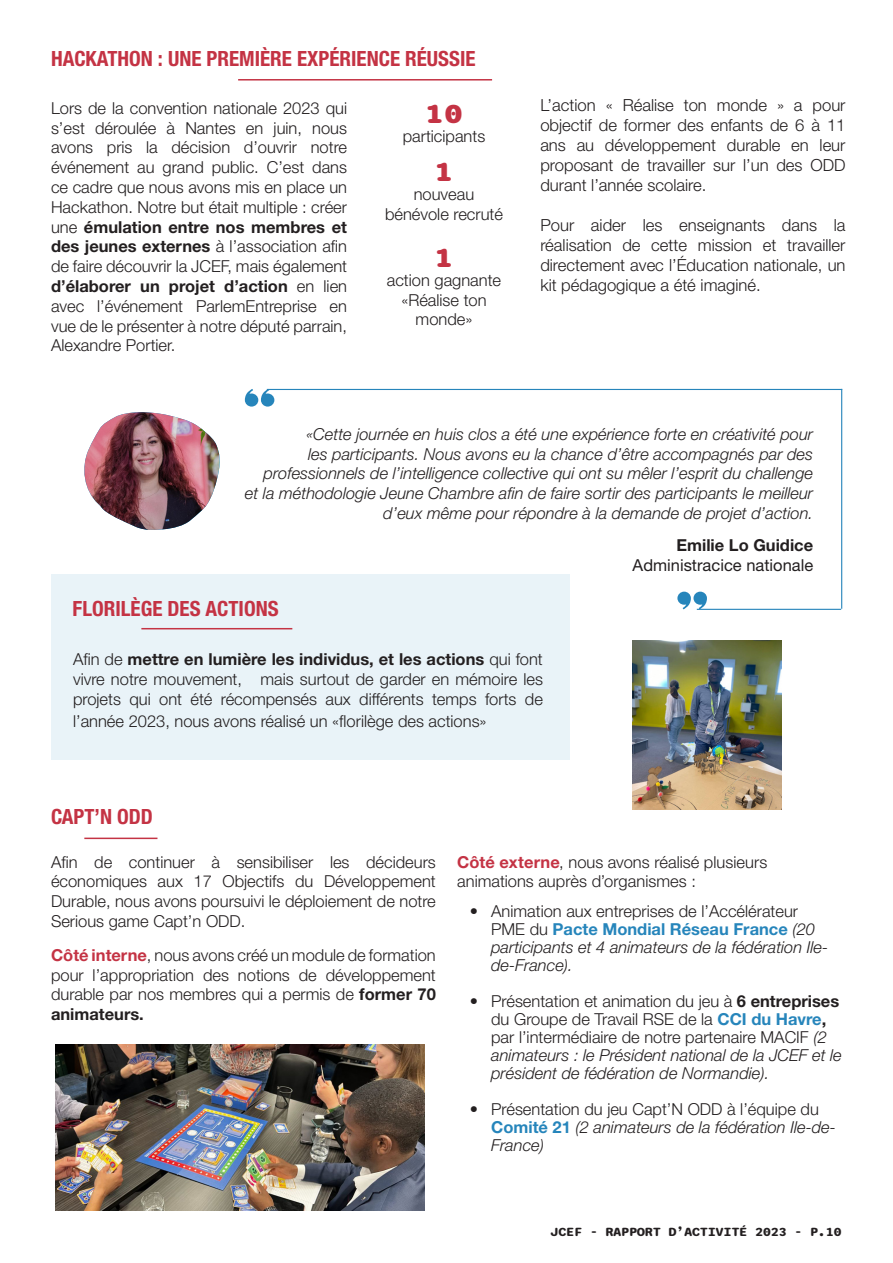
<style>
.page{position:relative;width:893px;height:1263px;background:#fff}
.page>*{position:absolute;margin:0;border:0;box-sizing:border-box;transform-origin:0 0}
.t1{font:800 30px "Sono";color:#c43344}
.t2{font:700 condensed 21px "Helvetica Neue LT Std";color:#c43344}
.t3{font:300 16.65px/20px "Helvetica Neue LT Std";color:#231f20;text-align:justify}
.t4{font:300 16.5px/19.8px "Helvetica Neue LT Std";color:#231f20;text-align:justify}
.t5{font:italic 300 16.5px/18px "Helvetica Neue LT Std";color:#231f20}
.t6{font:16.5px "Helvetica Neue LT Std";color:#231f20}
.t7{font:700 16.5px "Helvetica Neue LT Std";color:#231f20}
.t8{font:700 13.5px "Sono";letter-spacing:-.035em;color:#231f20}
.s1{font-weight:700}
.s2{font-weight:700;color:#c43344}
.s3{font-style:normal}
.s4{font-weight:700;font-style:normal;color:#2685bb}
.s5{font-weight:700;color:#2685bb}
.s6{font-style:italic}
</style>
<div class="page">
<div style="left:51px;top:574px;width:519px;height:186px;background:#e9f3f8"></div>
<hr style="left:238px;top:79px;width:254px;height:2px;background:#c43344">
<hr style="left:267px;top:389px;width:575px;height:1px;background:#2685bb">
<hr style="left:697px;top:609px;width:144px;height:1px;background:#2685bb">
<svg style="left:245px;top:389px;width:29px;height:18px"></svg>
<svg style="left:677px;top:592px;width:30px;height:17px"></svg>
<hr style="left:841px;top:389px;width:1px;height:220px;background:#2685bb">
<hr style="left:84px;top:837px;width:73px;height:2px;background:#c43344">
<img style="left:633px;top:641px;width:148px;height:168px">
<hr style="left:141px;top:628px;width:151px;height:1px;background:#c43344">
<img style="left:56px;top:1044px;width:369px;height:166px">
<img style="left:84px;top:412px;width:136px;height:118px">
<p class="t2" style="left:51px;top:46px;width:426px">HACKATHON : UNE PREMIÈRE EXPÉRIENCE RÉUSSIE</p>
<p class="t4" style="left:51px;top:98px;width:298px">Lors de la convention nationale 2023 qui s’est déroulée à Nantes en juin, nous avons pris la décision d’ouvrir notre événement au grand public. C’est dans ce cadre que nous avons mis en place un Hackathon. Notre but était multiple : créer une <span class="s1">émulation entre nos membres et des jeunes externes</span> à l’association afin de faire découvrir la JCEF, mais également <span class="s1">d’élaborer un projet d’action</span> en lien avec l’événement ParlemEntreprise en vue de le présenter à notre député parrain, Alexandre Portier.</p>
<p class="t1" style="left:425px;top:91px;width:39px">10</p>
<p class="t4" style="left:403px;top:126px;width:84px">participants</p>
<p class="t1" style="left:435px;top:149px;width:20px">1</p>
<p class="t4" style="left:385px;top:184px;width:120px;text-align:center">nouveau bénévole recruté</p>
<p class="t1" style="left:435px;top:235px;width:20px">1</p>
<p class="t4" style="left:387px;top:270px;width:116px;text-align:center">action gagnante «Réalise ton monde»</p>
<p class="t3" style="left:540px;top:95px;width:307px">L’action « Réalise ton monde » a pour objectif de former des enfants de 6 à 11 ans au développement durable en leur proposant de travailler sur l’un des ODD durant l’année scolaire.</p>
<p class="t3" style="left:540px;top:215px;width:307px">Pour aider les enseignants dans la réalisation de cette mission et travailler directement avec l’Éducation nationale, un kit pédagogique a été imaginé.</p>
<p class="t5" style="left:245px;top:424px;width:570px;line-height:19.8px;text-align:right">«Cette journée en huis clos a été une expérience forte en créativité pour<br>les participants. Nous avons eu la chance d’être accompagnés par des professionnels de l’intelligence collective qui ont su mêler l’esprit du challenge<br>et la méthodologie Jeune Chambre afin de faire sortir des participants le meilleur d’eux même pour répondre à la demande de projet d’action.</p>
<p class="t7" style="left:676px;top:535px;width:138px">Emilie Lo Guidice</p>
<p class="t6" style="left:633px;top:555px;width:182px">Administracice nationale</p>
<p class="t2" style="left:73px;top:596px;width:208px">FLORILÈGE DES ACTIONS</p>
<p class="t4" style="left:73px;top:649px;width:471px">Afin de <span class="s1">mettre en lumière les individus, et les actions</span> qui font vivre notre mouvement, mais surtout de garder en mémoire les projets qui ont été récompensés aux différents temps forts de</p>
<p class="t4" style="left:73px;top:710px;width:415px">l’année 2023, nous avons réalisé un «florilège des actions»</p>
<p class="t2" style="left:51px;top:804px;width:103px">CAPT’N ODD</p>
<p class="t4" style="left:51px;top:852px;width:386px">Afin de continuer à sensibiliser les décideurs économiques aux 17 Objectifs du Développement Durable, nous avons poursuivi le déploiement de notre Serious game Capt’n ODD.</p>
<p class="t4" style="left:457px;top:852px;width:312px"><span class="s2">Côté externe</span>, nous avons réalisé plusieurs animations auprès d’organismes :</p>
<p class="t5" style="left:491px;top:902px;width:339px;text-indent:-21px"><span class="s3">• Animation aux entreprises de l’Accélérateur PME du</span> <span class="s4">Pacte Mondial Réseau France</span> (20 participants et 4 animateurs de la fédération Ile&shy;de-France).</p>
<p class="t4" style="left:491px;top:992px;width:352px;line-height:18px;text-align:left;text-indent:-21px">• Présentation et animation du jeu à <span class="s1">6 entreprises </span>du Groupe de Travail RSE de la <span class="s5">CCI du Havre</span><span class="s1">, </span>par l’intermédiaire de notre partenaire MACIF <span class="s6">(2 animateurs : le Président national de la JCEF et le président de fédération de Normandie).</span></p>
<p class="t5" style="left:491px;top:1100px;width:346px;text-indent:-21px"><span class="s3">• Présentation du jeu Capt’N ODD à l’équipe du<br></span><span class="s4">Comité 21</span> (2 animateurs de la fédération Ile-de-<br>France)</p>
<p class="t4" style="left:51px;top:945px;width:386px"><span class="s2">Côté interne</span>, nous avons créé un module de formation pour l’appropriation des notions de développement durable par nos membres qui a permis de <span class="s1">former 70 animateurs.</span></p>
<p class="t8" style="left:550px;top:1222px;width:293px">JCEF - RAPPORT D’ACTIVITÉ 2023 - P.10</p>
</div>
